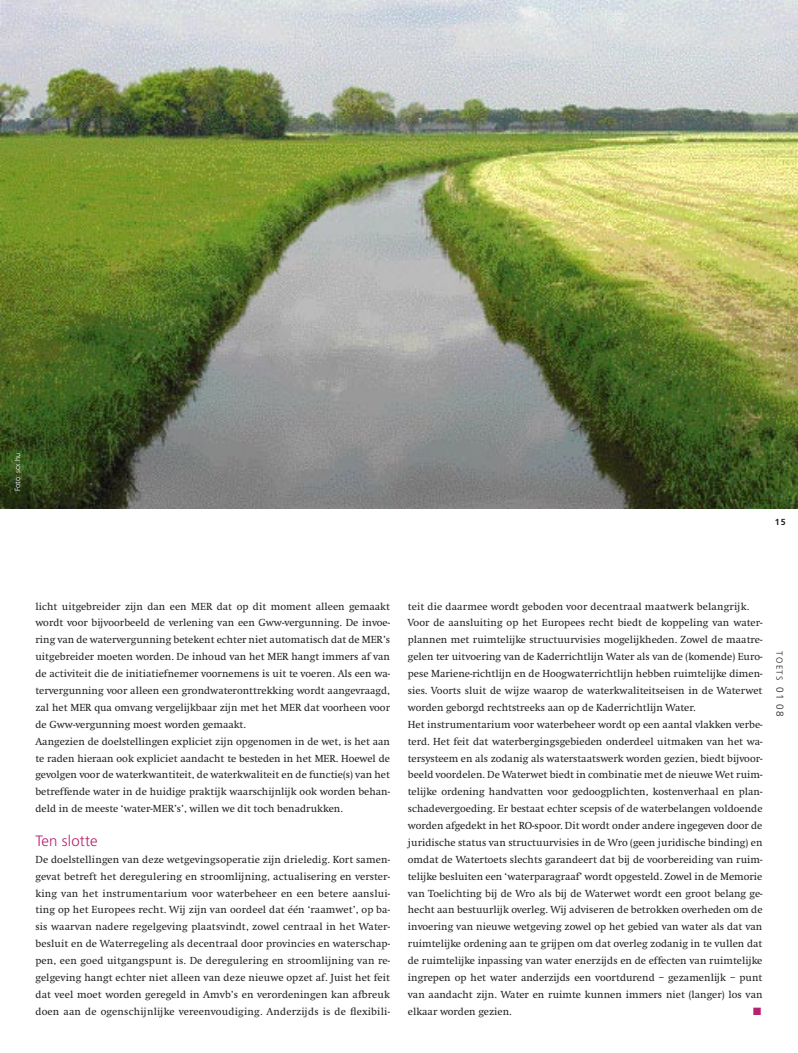
<style>
.page{position:relative;width:798px;height:1053px;background:#fff}
.page>*{position:absolute;margin:0;border:0;box-sizing:border-box;transform-origin:0 0}
._05_tussenkop{font:300 15px "Frutiger";letter-spacing:.01em;color:#b62270}
.Standaard{font:10.62px/16.9px "Swift";color:#231f20;text-align:justify}
._06_broodtekst{font:10.62px "Zapf Dingbats ITC";color:#b62270}
.t1{font:300 8.75px "Frutiger";letter-spacing:.14em;color:#231f20}
.t2{font:700 8.75px "Frutiger";color:#231f20}
._06_bijschrift{font:300 7.5px "Frutiger";color:#fff}
.s1{font-size:10px}
</style>
<div class="page">
<img style="left:0;top:0;width:797px;height:508px">
<p class="_06_bijschrift" style="left:13px;top:491px;width:40px;rotate:-90deg">Foto: scx.hu</p>
<p class="t2" style="left:774px;top:517px;width:12px">15</p>
<p class="Standaard" style="left:35px;top:597px;width:356px">licht uitgebreider zijn dan een MER dat op dit moment alleen gemaakt wordt voor bijvoorbeeld de verlening van een Gww-vergunning. De invoe&shy;ring van de watervergunning betekent echter niet automatisch dat de MER’s uitgebreider moeten worden. De inhoud van het MER hangt immers af van de activiteit die de initiatiefnemer voornemens is uit te voeren. Als een wa&shy;tervergunning voor alleen een grondwateronttrekking wordt aangevraagd, zal het MER qua omvang vergelijkbaar zijn met het MER dat voorheen voor de Gww-vergunning moest worden gemaakt.</p>
<p class="Standaard" style="left:35px;top:732px;width:356px">Aangezien de doelstellingen expliciet zijn opgenomen in de wet, is het aan te raden hieraan ook expliciet aandacht te besteden in het MER. Hoewel de gevolgen voor de waterkwantiteit, de waterkwaliteit en de functie(s) van het betreffende water in de huidige praktijk waarschijnlijk ook worden behan&shy;deld in de meeste ‘water-MER’s’, willen we dit toch benadrukken.</p>
<p class="_05_tussenkop" style="left:35px;top:832px;width:64px">Ten slotte</p>
<p class="Standaard" style="left:35px;top:851px;width:356px">De doelstellingen van deze wetgevingsoperatie zijn drieledig. Kort samen&shy;gevat betreft het deregulering en stroomlijning, actualisering en verster&shy;king van het instrumentarium voor waterbeheer en een betere aanslui&shy;ting op het Europees recht. Wij zijn van oordeel dat één ‘raamwet’, op ba&shy;sis waarvan nadere regelgeving plaatsvindt, zowel centraal in het Water&shy;besluit en de Waterregeling als decentraal door provincies en waterschap&shy;pen, een goed uitgangspunt is. De deregulering en stroomlijning van re&shy;gelgeving hangt echter niet alleen van deze nieuwe opzet af. Juist het feit dat veel moet worden geregeld in Amvb’s en verordeningen kan afbreuk doen aan de ogenschijnlijke vereenvoudiging. Anderzijds is de flexibili-</p>
<p class="Standaard" style="left:407px;top:597px;width:343px">teit die daarmee wordt geboden voor decentraal maatwerk belangrijk.</p>
<p class="Standaard" style="left:407px;top:614px;width:356px">Voor de aansluiting op het Europees recht biedt de koppeling van water&shy;plannen met ruimtelijke structuurvisies mogelijkheden. Zowel de maatre&shy;gelen ter uitvoering van de Kaderrichtlijn Water als van de (komende) Euro&shy;pese Mariene-richtlijn en de Hoogwaterrichtlijn hebben ruimtelijke dimen&shy;sies. Voorts sluit de wijze waarop de waterkwaliteitseisen in de Waterwet worden geborgd rechtstreeks aan op de Kaderrichtlijn Water.</p>
<p class="Standaard" style="left:407px;top:716px;width:356px">Het instrumentarium voor waterbeheer wordt op een aantal vlakken verbe&shy;terd. Het feit dat waterbergingsgebieden onderdeel uitmaken van het wa&shy;tersysteem en als zodanig als waterstaatswerk worden gezien, biedt bijvoor&shy;beeld voordelen. De Waterwet biedt in combinatie met de nieuwe Wet ruim&shy;telijke ordening handvatten voor gedoogplichten, kostenverhaal en plan&shy;schadevergoeding. Er bestaat echter scepsis of de waterbelangen voldoende worden afgedekt in het RO-spoor. Dit wordt onder andere ingegeven door de juridische status van structuurvisies in de Wro (geen juridische binding) en omdat de Watertoets slechts garandeert dat bij de voorbereiding van ruim&shy;telijke besluiten een ‘waterparagraaf’ wordt opgesteld. Zowel in de Memorie van Toelichting bij de Wro als bij de Waterwet wordt een groot belang ge&shy;hecht aan bestuurlijk overleg. Wij adviseren de betrokken overheden om de invoering van nieuwe wetgeving zowel op het gebied van water als dat van ruimtelijke ordening aan te grijpen om dat overleg zodanig in te vullen dat de ruimtelijke inpassing van water enerzijds en de effecten van ruimtelijke ingrepen op het water anderzijds een voortdurend – gezamenlijk – punt van aandacht zijn. Water en ruimte kunnen immers niet (langer) los van elkaar worden gezien.</p>
<p class="_06_broodtekst" style="left:752px;top:1006px;width:10px">■</p>
<p class="t1" style="left:784px;top:651px;width:67px;rotate:90deg">TOETS <span class="s1">01 08</span></p>
</div>
